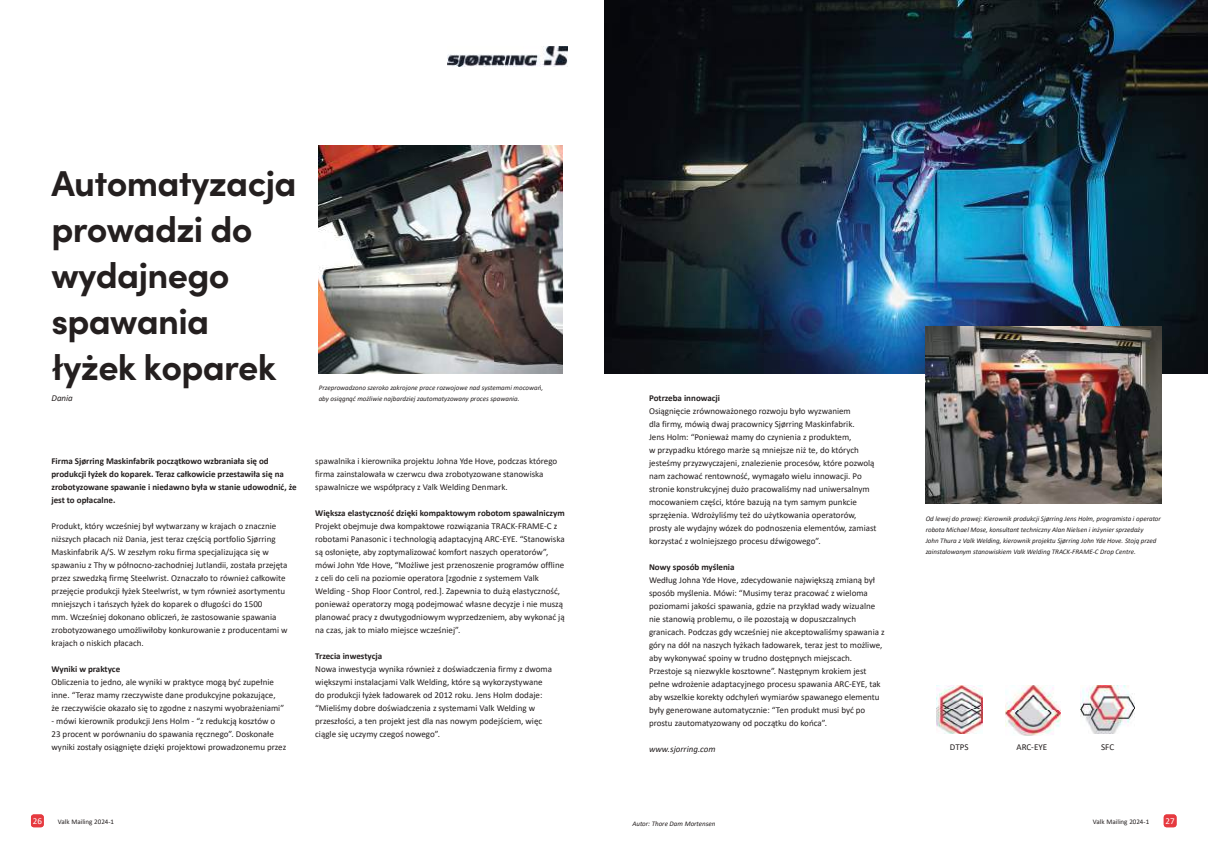
<style>
.page{position:relative;width:1208px;height:859px;background:#fff}
.page>*{position:absolute;margin:0;border:0;box-sizing:border-box;transform-origin:0 0}
.t1{font:700 36px/46px "Sofia Pro";letter-spacing:-.02em;color:#241f1f}
.t2{font:9px/13px "Calibri";color:#241f1f}
.t3{font:700 9px/13px "Calibri";color:#241f1f}
.t4{font:italic 9px "Calibri";color:#241f1f}
.t5{font:9px "Calibri";color:#fff}
.t6{font:italic 7px/11px "Calibri";color:#241f1f}
.t7{font:7px "Calibri";color:#241f1f}
</style>
<div class="page">
<div style="left:31px;top:814px;width:13px;height:13px;background:#e63a40;border-radius:3px"></div>
<div style="left:1163px;top:814px;width:13px;height:13px;background:#e63a40;border-radius:3px"></div>
<img style="left:319px;top:145px;width:243px;height:228px">
<img style="left:604px;top:0;width:604px;height:373px">
<img style="left:925px;top:327px;width:236px;height:177px">
<img style="left:936px;top:686px;width:46px;height:48px">
<img style="left:1080px;top:686px;width:54px;height:48px">
<img style="left:1005px;top:685px;width:55px;height:50px">
<img style="left:448px;top:47px;width:120px;height:19px">
<h1 class="t1" style="left:51px;top:158px;width:247px">Automatyzacja prowadzi do wydajnego spawania łyżek koparek</h1>
<p class="t4" style="left:51px;top:392px;width:23px">Dania</p>
<p class="t3" style="left:51px;top:455px;width:247px">Firma Sjørring Maskinfabrik początkowo wzbraniała się od produkcji łyżek do koparek. Teraz całkowicie przestawiła się na zrobotyzowane spawanie i niedawno była w stanie udowodnić, że jest to opłacalne.</p>
<p class="t2" style="left:51px;top:520px;width:238px">Produkt, który wcześniej był wytwarzany w krajach o znacznie niższych płacach niż Dania, jest teraz częścią portfolio Sjørring Maskinfabrik A/S. W zeszłym roku firma specjalizująca się w spawaniu z Thy w północno-zachodniej Jutlandii, została przejęta przez szwedzką firmę Steelwrist. Oznaczało to również całkowite przejęcie produkcji łyżek Steelwrist, w tym również asortymentu mniejszych i tańszych łyżek do koparek o długości do 1500<br>mm. Wcześniej dokonano obliczeń, że zastosowanie spawania zrobotyzowanego umożliwiłoby konkurowanie z producentami w krajach o niskich płacach.</p>
<p class="t3" style="left:51px;top:663px;width:70px">Wyniki w praktyce</p>
<p class="t2" style="left:51px;top:676px;width:234px">Obliczenia to jedno, ale wyniki w praktyce mogą być zupełnie inne. “Teraz mamy rzeczywiste dane produkcyjne pokazujące, że rzeczywiście okazało się to zgodne z naszymi wyobrażeniami”</p>
<p class="t2" style="left:51px;top:715px;width:236px">- mówi kierownik produkcji Jens Holm - “z redukcją kosztów o<br>23 procent w porównaniu do spawania ręcznego”. Doskonałe wyniki zostały osiągnięte dzięki projektowi prowadzonemu przez</p>
<p class="t6" style="left:319px;top:382px;width:226px">Przeprowadzono szeroko zakrojone prace rozwojowe nad systemami mocowań, aby osiągnąć możliwie najbardziej zautomatyzowany proces spawania.</p>
<p class="t3" style="left:649px;top:391px;width:73px">Potrzeba innowacji</p>
<p class="t2" style="left:649px;top:404px;width:229px">Osiągnięcie zrównoważonego rozwoju było wyzwaniem<br>dla firmy, mówią dwaj pracownicy Sjørring Maskinfabrik.<br>Jens Holm: “Ponieważ mamy do czynienia z produktem,<br>w przypadku którego marże są mniejsze niż te, do których jesteśmy przyzwyczajeni, znalezienie procesów, które pozwolą nam zachować rentowność, wymagało wielu innowacji. Po stronie konstrukcyjnej dużo pracowaliśmy nad uniwersalnym mocowaniem części, które bazują na tym samym punkcie sprzężenia. Wdrożyliśmy też do użytkowania operatorów, prosty ale wydajny wózek do podnoszenia elementów, zamiast korzystać z wolniejszego procesu dźwigowego”.</p>
<p class="t3" style="left:649px;top:560px;width:87px">Nowy sposób myślenia</p>
<p class="t2" style="left:649px;top:573px;width:237px">Według Johna Yde Hove, zdecydowanie największą zmianą był sposób myślenia. Mówi: “Musimy teraz pracować z wieloma poziomami jakości spawania, gdzie na przykład wady wizualne nie stanowią problemu, o ile pozostają w dopuszczalnych granicach. Podczas gdy wcześniej nie akceptowaliśmy spawania z góry na dół na naszych łyżkach ładowarek, teraz jest to możliwe, aby wykonywać spoiny w trudno dostępnych miejscach.<br>Przestoje są niezwykle kosztowne”. Następnym krokiem jest pełne wdrożenie adaptacyjnego procesu spawania ARC-EYE, tak aby wszelkie korekty odchyleń wymiarów spawanego elementu były generowane automatycznie: “Ten produkt musi być po prostu zautomatyzowany od początku do końca”.</p>
<p class="t4" style="left:649px;top:743px;width:68px">www.sjorring.com</p>
<p class="t2" style="left:315px;top:454px;width:244px">spawalnika i kierownika projektu Johna Yde Hove, podczas którego firma zainstalowała w czerwcu dwa zrobotyzowane stanowiska spawalnicze we współpracy z Valk Welding Denmark.</p>
<p class="t3" style="left:315px;top:507px;width:251px">Większa elastyczność dzięki kompaktowym robotom spawalniczym</p>
<p class="t2" style="left:315px;top:519px;width:251px">Projekt obejmuje dwa kompaktowe rozwiązania TRACK-FRAME-C z robotami Panasonic i technologią adaptacyjną ARC-EYE. “Stanowiska są osłonięte, aby zoptymalizować komfort naszych operatorów”, mówi John Yde Hove, “Możliwe jest przenoszenie programów offline z celi do celi na poziomie operatora [zgodnie z systemem Valk Welding - Shop Floor Control, red.]. Zapewnia to dużą elastyczność, ponieważ operatorzy mogą podejmować własne decyzje i nie muszą planować pracy z dwutygodniowym wyprzedzeniem, aby wykonać ją na czas, jak to miało miejsce wcześniej”.</p>
<p class="t3" style="left:315px;top:650px;width:68px">Trzecia inwestycja</p>
<p class="t2" style="left:315px;top:662px;width:238px">Nowa inwestycja wynika również z doświadczenia firmy z dwoma większymi instalacjami Valk Welding, które są wykorzystywane do produkcji łyżek ładowarek od 2012 roku. Jens Holm dodaje: “Mieliśmy dobre doświadczenia z systemami Valk Welding w przeszłości, a ten projekt jest dla nas nowym podejściem, więc ciągle się uczymy czegoś nowego”.</p>
<p class="t6" style="left:925px;top:513px;width:237px">Od lewej do prawej: Kierownik produkcji Sjørring Jens Holm, programista i operator robota Michael Mose, konsultant techniczny Alan Nielsen i inżynier sprzedaży<br>John Thura z Valk Welding, kierownik projektu Sjørring John Yde Hove. Stoją przed zainstalowanym stanowiskiem Valk Welding TRACK-FRAME-C Drop Centre.</p>
<p class="t2" style="left:950px;top:740px;width:20px">DTPS</p>
<p class="t2" style="left:1016px;top:740px;width:32px">ARC-EYE</p>
<p class="t2" style="left:1101px;top:740px;width:14px">SFC</p>
<p class="t5" style="left:33px;top:815px;width:11px">26</p>
<p class="t7" style="left:58px;top:817px;width:58px">Valk Mailing 2024-1</p>
<p class="t7" style="left:1093px;top:817px;width:58px">Valk Mailing 2024-1</p>
<p class="t5" style="left:1165px;top:815px;width:11px">27</p>
<p class="t6" style="left:632px;top:818px;width:85px">Autor: Thore Dam Mortensen</p>
</div>
